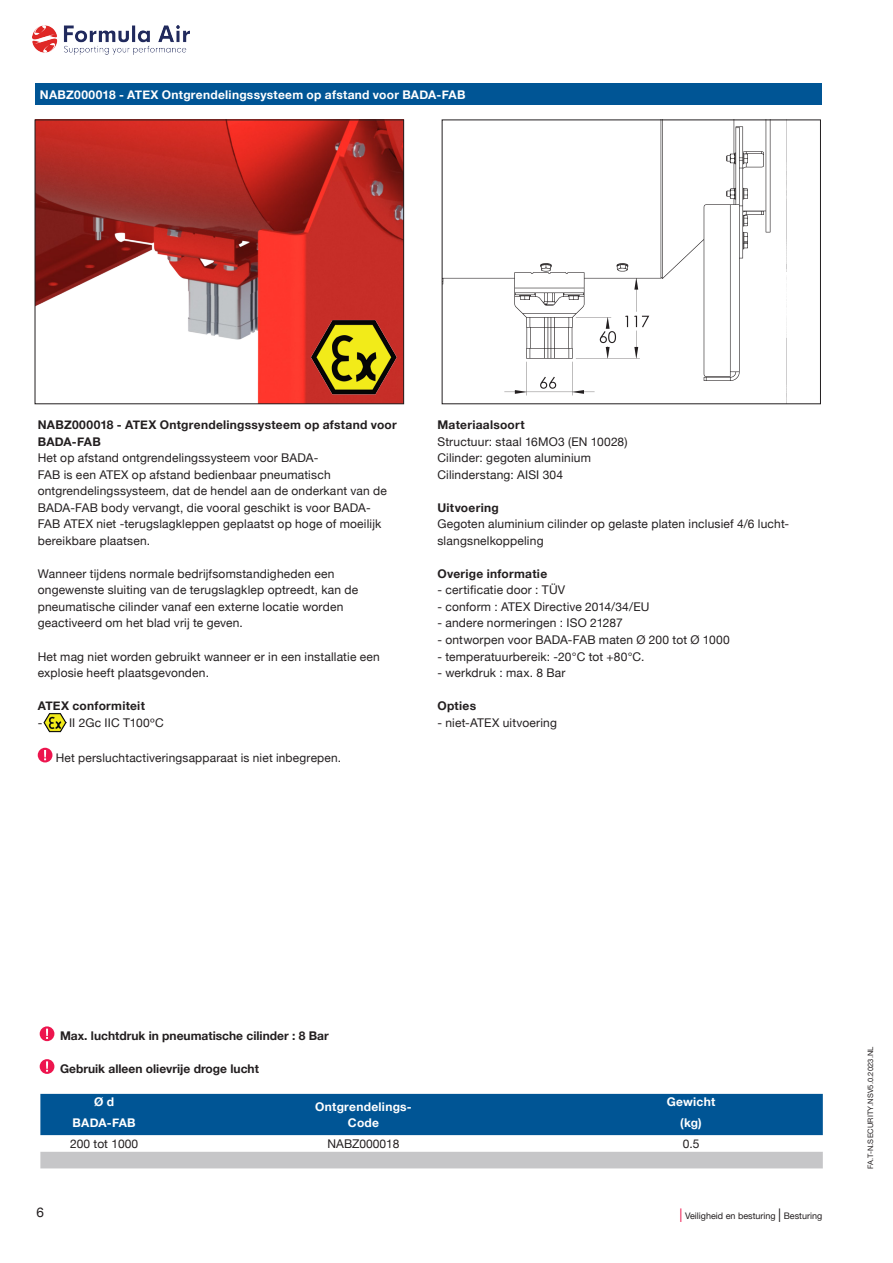
<style>
.page{position:relative;width:893px;height:1263px;background:#fff}
.page>*{position:absolute;margin:0;border:0;box-sizing:border-box;transform-origin:0 0}
.t1{font:13.5px "Helvetica Neue";color:#231f20}
.Body_alinea{font:12px/16.5px "Helvetica Neue";letter-spacing:.015em;color:#231f20}
.Subheader2-H2{font:700 12px/16.5px "Helvetica Neue";letter-spacing:.02em;color:#231f20}
.Body_alinea-2{font:700 12px "Helvetica Neue";color:#231f20}
.Header1-H1{font:700 12px "Helvetica Neue";letter-spacing:.02em;color:#fff}
.Header3-_H3_tabel_bo{font:700 12px "Helvetica Neue";letter-spacing:.02em;color:#fff}
.Body_alinea_tabel{font:12px "Helvetica Neue";color:#231f20}
.Body_alinea-3{font:11.85px "Helvetica Neue";letter-spacing:.015em;color:#231f20}
.t2{font:9px "Helvetica Neue";color:#231f20}
.t3{font:7.5px "Helvetica Neue";letter-spacing:.02em;color:#231f20}
.s1{font-size:13.5px;color:#ed154e}
.s2{font-size:13.5px}
</style>
<div class="page">
<img style="left:32px;top:26px;width:158px;height:28px">
<div style="left:36px;top:84px;width:786px;height:21px;background:#005595"></div>
<img style="left:444px;top:122px;width:343px;height:280px">
<img style="left:37px;top:122px;width:365px;height:280px">
<div style="left:35px;top:120px;width:369px;height:284px;border:1px solid #231f20"></div>
<div style="left:38px;top:748px;width:14px;height:14px;background:#ed154e;border-radius:50%"></div>
<svg style="left:44px;top:750px;width:2px;height:10px"></svg>
<div style="left:40px;top:1094px;width:783px;height:41px;background:#005595"></div>
<div style="left:40px;top:1152px;width:783px;height:16px;background:#c6c6c8"></div>
<img style="left:311px;top:314px;width:86px;height:86px">
<img style="left:44px;top:713px;width:22px;height:20px">
<div style="left:40px;top:1026px;width:14px;height:15px;background:#ed154e;border-radius:50%"></div>
<svg style="left:46px;top:1029px;width:2px;height:10px"></svg>
<div style="left:40px;top:1059px;width:14px;height:15px;background:#ed154e;border-radius:50%"></div>
<svg style="left:46px;top:1061px;width:2px;height:11px"></svg>
<p class="Header1-H1" style="left:40px;top:87px;width:427px">NABZ000018 - ATEX Ontgrendelingssysteem op afstand voor BADA-FAB</p>
<p class="Header1-H1" style="left:40px;top:87px;width:10px">A</p>
<p class="Subheader2-H2" style="left:38px;top:417px;width:361px">NABZ000018 - ATEX Ontgrendelingssysteem op afstand voor<br>BADA-FAB</p>
<p class="Body_alinea" style="left:38px;top:450px;width:351px">Het op afstand ontgrendelingssysteem voor BADA-<br>FAB is een ATEX op afstand bedienbaar pneumatisch ontgrendelingssysteem, dat de hendel aan de onderkant van de BADA-FAB body vervangt, die vooral geschikt is voor BADA-FAB ATEX niet -terugslagkleppen geplaatst op hoge of moeilijk bereikbare plaatsen.</p>
<p class="Body_alinea" style="left:38px;top:565px;width:322px">Wanneer tijdens normale bedrijfsomstandigheden een ongewenste sluiting van de terugslagklep optreedt, kan de pneumatische cilinder vanaf een externe locatie worden geactiveerd om het blad vrij te geven.</p>
<p class="Body_alinea" style="left:38px;top:648px;width:344px">Het mag niet worden gebruikt wanneer er in een installatie een explosie heeft plaatsgevonden.</p>
<p class="Subheader2-H2" style="left:38px;top:697px;width:109px">ATEX conformiteit</p>
<p class="Body_alinea" style="left:38px;top:714px;width:127px">- II 2Gc IIC T100ºC</p>
<p class="Body_alinea-3" style="left:56px;top:751px;width:287px">Het persluchtactiveringsapparaat is niet inbegrepen.</p>
<p class="Subheader2-H2" style="left:437px;top:417px;width:89px">Materiaalsoort</p>
<p class="Body_alinea" style="left:437px;top:433px;width:192px">Structuur: staal 16MO3 (EN 10028)</p>
<p class="Body_alinea" style="left:437px;top:450px;width:155px">Cilinder: gegoten aluminium</p>
<p class="Body_alinea" style="left:437px;top:466px;width:127px">Cilinderstang: AISI 304</p>
<p class="Subheader2-H2" style="left:437px;top:499px;width:63px">Uitvoering</p>
<p class="Body_alinea" style="left:437px;top:516px;width:353px">Gegoten aluminium cilinder op gelaste platen inclusief 4/6 lucht&shy;slangsnelkoppeling</p>
<p class="Subheader2-H2" style="left:437px;top:565px;width:111px">Overige informatie</p>
<p class="Body_alinea" style="left:437px;top:582px;width:129px">- certificatie door : TÜV</p>
<p class="Body_alinea" style="left:437px;top:598px;width:213px">- conform : ATEX Directive 2014/34/EU</p>
<p class="Body_alinea" style="left:437px;top:615px;width:187px">- andere normeringen : ISO 21287</p>
<p class="Body_alinea" style="left:437px;top:631px;width:294px">- ontworpen voor BADA-FAB maten Ø 200 tot Ø 1000</p>
<p class="Body_alinea" style="left:437px;top:648px;width:209px">- temperatuurbereik: -20°C tot +80°C.</p>
<p class="Body_alinea" style="left:437px;top:664px;width:130px">- werkdruk : max. 8 Bar</p>
<p class="Subheader2-H2" style="left:437px;top:697px;width:40px">Opties</p>
<p class="Body_alinea" style="left:437px;top:714px;width:121px">- niet-ATEX uitvoering</p>
<p class="Body_alinea-2" style="left:60px;top:1028px;width:270px">Max. luchtdruk in pneumatische cilinder : 8 Bar</p>
<p class="Body_alinea-2" style="left:60px;top:1061px;width:200px">Gebruik alleen olievrije droge lucht</p>
<p class="Header3-_H3_tabel_bo" style="left:94px;top:1094px;width:22px">Ø d</p>
<p class="Header3-_H3_tabel_bo" style="left:315px;top:1099px;width:98px">Ontgrendelings-</p>
<p class="Header3-_H3_tabel_bo" style="left:348px;top:1115px;width:33px">Code</p>
<p class="Header3-_H3_tabel_bo" style="left:667px;top:1094px;width:50px">Gewicht</p>
<p class="Header3-_H3_tabel_bo" style="left:73px;top:1115px;width:65px">BADA-FAB</p>
<p class="Header3-_H3_tabel_bo" style="left:680px;top:1115px;width:23px">(kg)</p>
<p class="Body_alinea_tabel" style="left:70px;top:1136px;width:69px">200 tot 1000</p>
<p class="Body_alinea_tabel" style="left:328px;top:1136px;width:74px">NABZ000018</p>
<p class="Body_alinea_tabel" style="left:683px;top:1136px;width:18px">0.5</p>
<p class="t1" style="left:37px;top:1204px;width:9px">6</p>
<p class="t2" style="left:680px;top:1211px;width:144px"><span class="s1">|</span> Veiligheid en besturing <span class="s2">|</span> Besturing</p>
<p class="t3" style="left:866px;top:1169px;width:124px;rotate:-90deg">FA.T-N.SECURITY.NSV5.0.2023.NL</p>
</div>
